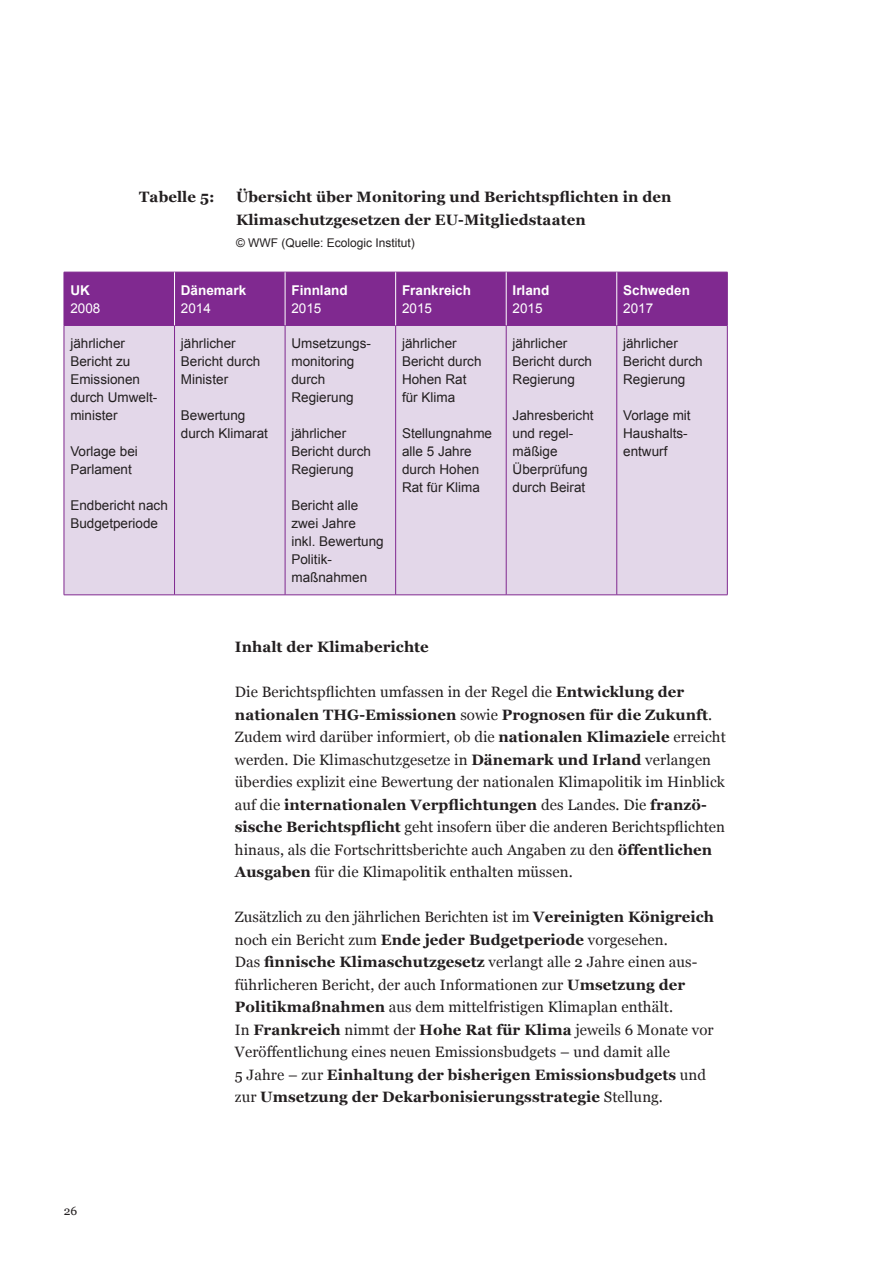
<style>
.page{position:relative;width:893px;height:1263px;background:#fff}
.page>*{position:absolute;margin:0;border:0;box-sizing:border-box;transform-origin:0 0}
.t1{font:15px/22.5px "Georgia";letter-spacing:.005em;color:#231f20}
.t2{font:700 15px/22.5px "Georgia";letter-spacing:.005em;color:#231f20}
.t3{font:13.5px/18px "Arial";color:#231f20}
.t4{font:700 13.5px "Arial";color:#fff}
.t5{font:13.5px "Arial";color:#fff}
.t6{font:12px "Arial";color:#231f20}
.t7{font:12px "Georgia";color:#231f20}
.s1{font-weight:700}
</style>
<div class="page">
<div style="left:65px;top:273px;width:662px;height:52px;background:#802990"></div>
<div style="left:65px;top:326px;width:662px;height:269px;background:#e3d7e9"></div>
<hr style="left:64px;top:272px;width:111px;height:1px;background:#802990">
<hr style="left:64px;top:272px;width:1px;height:53px;background:#802990">
<hr style="left:175px;top:272px;width:110px;height:1px;background:#802990">
<hr style="left:285px;top:272px;width:111px;height:1px;background:#802990">
<hr style="left:396px;top:272px;width:110px;height:1px;background:#802990">
<hr style="left:506px;top:272px;width:111px;height:1px;background:#802990">
<hr style="left:617px;top:272px;width:110px;height:1px;background:#802990">
<hr style="left:727px;top:272px;width:1px;height:53px;background:#802990">
<hr style="left:64px;top:325px;width:111px;height:1px;background:#802990">
<hr style="left:64px;top:326px;width:1px;height:269px;background:#802990">
<hr style="left:175px;top:325px;width:110px;height:1px;background:#802990">
<hr style="left:174px;top:326px;width:1px;height:269px;background:#802990">
<hr style="left:285px;top:325px;width:111px;height:1px;background:#802990">
<hr style="left:285px;top:326px;width:1px;height:269px;background:#802990">
<hr style="left:396px;top:325px;width:110px;height:1px;background:#802990">
<hr style="left:395px;top:326px;width:1px;height:269px;background:#802990">
<hr style="left:506px;top:325px;width:111px;height:1px;background:#802990">
<hr style="left:506px;top:326px;width:1px;height:269px;background:#802990">
<hr style="left:617px;top:325px;width:110px;height:1px;background:#802990">
<hr style="left:616px;top:326px;width:1px;height:269px;background:#802990">
<hr style="left:727px;top:326px;width:1px;height:269px;background:#802990">
<hr style="left:64px;top:595px;width:111px;height:1px;background:#802990">
<hr style="left:175px;top:595px;width:110px;height:1px;background:#802990">
<hr style="left:285px;top:595px;width:111px;height:1px;background:#802990">
<hr style="left:396px;top:595px;width:110px;height:1px;background:#802990">
<hr style="left:506px;top:595px;width:111px;height:1px;background:#802990">
<hr style="left:617px;top:595px;width:110px;height:1px;background:#802990">
<hr style="left:174px;top:272px;width:1px;height:53px;background:#fff">
<hr style="left:285px;top:272px;width:1px;height:53px;background:#fff">
<hr style="left:395px;top:272px;width:1px;height:53px;background:#fff">
<hr style="left:506px;top:272px;width:1px;height:53px;background:#fff">
<hr style="left:616px;top:272px;width:1px;height:53px;background:#fff">
<p class="t4" style="left:70px;top:281px;width:21px">UK</p>
<p class="t5" style="left:70px;top:299px;width:32px">2008</p>
<p class="t2" style="left:139px;top:185px;width:77px">Tabelle 5:</p>
<p class="t2" style="left:236px;top:185px;width:437px">Übersicht über Monitoring und Berichtspflichten in den<br>Klimaschutzgesetzen der EU-Mitgliedstaaten</p>
<p class="t6" style="left:236px;top:235px;width:180px">© WWF (Quelle: Ecologic Institut)</p>
<p class="t4" style="left:181px;top:281px;width:67px">Dänemark</p>
<p class="t5" style="left:181px;top:299px;width:32px">2014</p>
<p class="t4" style="left:291px;top:281px;width:58px">Finnland</p>
<p class="t5" style="left:291px;top:299px;width:32px">2015</p>
<p class="t4" style="left:402px;top:281px;width:71px">Frankreich</p>
<p class="t5" style="left:402px;top:299px;width:32px">2015</p>
<p class="t4" style="left:513px;top:281px;width:38px">Irland</p>
<p class="t5" style="left:513px;top:299px;width:32px">2015</p>
<p class="t4" style="left:623px;top:281px;width:68px">Schweden</p>
<p class="t5" style="left:623px;top:299px;width:32px">2017</p>
<p class="t3" style="left:70px;top:334px;width:89px">jährlicher<br>Bericht zu<br>Emissionen durch Umwelt&shy;minister</p>
<p class="t3" style="left:70px;top:442px;width:69px">Vorlage bei<br>Parlament</p>
<p class="t3" style="left:70px;top:496px;width:99px">Endbericht nach<br>Budgetperiode</p>
<p class="t3" style="left:181px;top:334px;width:81px">jährlicher<br>Bericht durch<br>Minister</p>
<p class="t3" style="left:181px;top:406px;width:89px">Bewertung durch Klimarat</p>
<p class="t3" style="left:291px;top:334px;width:81px">Umsetzungs&shy;monitoring durch<br>Regierung</p>
<p class="t3" style="left:291px;top:424px;width:81px">jährlicher<br>Bericht durch<br>Regierung</p>
<p class="t3" style="left:291px;top:496px;width:94px">Bericht alle zwei Jahre<br>inkl. Bewertung<br>Politik&shy;maßnahmen</p>
<p class="t3" style="left:402px;top:334px;width:81px">jährlicher<br>Bericht durch<br>Hohen Rat für Klima</p>
<p class="t3" style="left:402px;top:424px;width:92px">Stellungnahme alle 5 Jahre durch Hohen<br>Rat für Klima</p>
<p class="t3" style="left:513px;top:334px;width:81px">jährlicher<br>Bericht durch<br>Regierung</p>
<p class="t3" style="left:513px;top:406px;width:83px">Jahresbericht und regel&shy;mäßige<br>Überprüfung durch Beirat</p>
<p class="t3" style="left:623px;top:334px;width:81px">jährlicher<br>Bericht durch<br>Regierung</p>
<p class="t3" style="left:623px;top:406px;width:69px">Vorlage mit<br>Haushalts&shy;entwurf</p>
<p class="t2" style="left:235px;top:635px;width:195px">Inhalt der Klimaberichte</p>
<p class="t1" style="left:235px;top:680px;width:492px">Die Berichtspflichten umfassen in der Regel die <span class="s1">Entwicklung der nationalen THG-Emissionen</span> sowie <span class="s1">Prognosen für die Zukunft</span>.<br>Zudem wird darüber informiert, ob die <span class="s1">nationalen Klimaziele</span> erreicht werden. Die Klimaschutzgesetze in <span class="s1">Dänemark und Irland</span> verlangen überdies explizit eine Bewertung der nationalen Klimapolitik im Hinblick auf die <span class="s1">internationalen Verpflichtungen</span> des Landes. Die <span class="s1">franzö&shy;sische Berichtspflicht</span> geht insofern über die anderen Berichtspflichten hinaus, als die Fortschrittsberichte auch Angaben zu den <span class="s1">öffentlichen Ausgaben</span> für die Klimapolitik enthalten müssen.</p>
<p class="t1" style="left:235px;top:905px;width:481px">Zusätzlich zu den jährlichen Berichten ist im <span class="s1">Vereinigten Königreich </span>noch ein Bericht zum <span class="s1">Ende jeder Budgetperiode</span> vorgesehen.<br>Das <span class="s1">finnische Klimaschutzgesetz</span> verlangt alle 2 Jahre einen aus&shy;führlicheren Bericht, der auch Informationen zur <span class="s1">Umsetzung der Politikmaßnahmen</span> aus dem mittelfristigen Klimaplan enthält.<br>In <span class="s1">Frankreich</span> nimmt der <span class="s1">Hohe Rat für Klima</span> jeweils 6 Monate vor Veröffentlichung eines neuen Emissionsbudgets – und damit alle<br>5 Jahre – zur <span class="s1">Einhaltung der bisherigen Emissionsbudgets</span> und zur <span class="s1">Umsetzung der Dekarbonisierungsstrategie</span> Stellung.</p>
<p class="t7" style="left:64px;top:1202px;width:15px">26</p>
</div>
